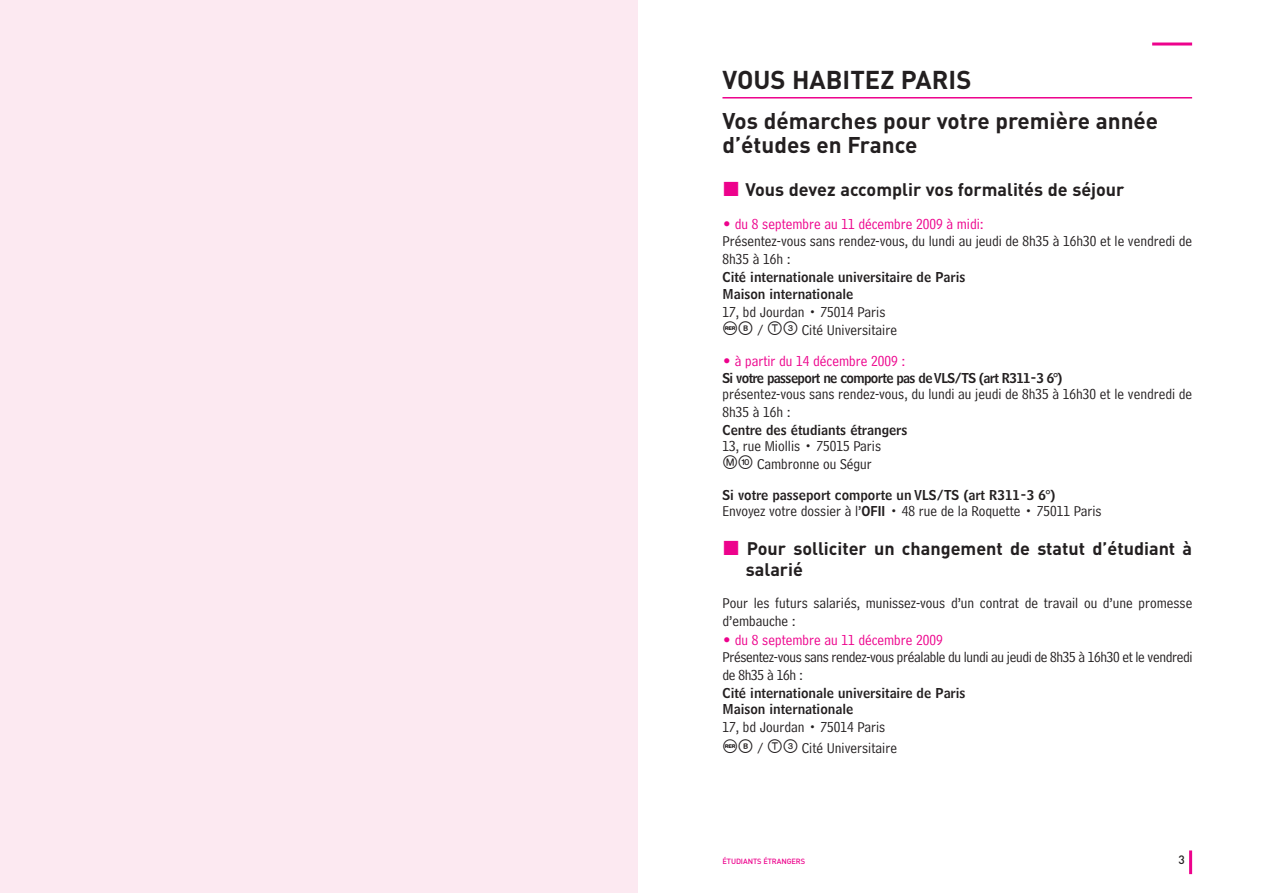
<style>
.page{position:relative;width:1276px;height:893px;background:#fff}
.page>*{position:absolute;margin:0;border:0;box-sizing:border-box;transform-origin:0 0}
.t1{font:700 25.5px "DIN";color:#231f20}
.t2{font:700 22.5px/24px "DIN";color:#231f20}
.t3{font:700 18px/21px "DIN";color:#231f20}
.t4{font:15px/18px "Bell Centennial Address";color:#231f20}
.t5{font:15px/17.4px "Bell Centennial Address";letter-spacing:-.02em;color:#231f20}
.t6{font:15px "Bell Centennial Address";color:#ed028c}
.t7{font:13.5px/16.2px "Bell Centennial Name And Number";color:#231f20}
.t8{font:13.5px "Bell Centennial Name And Number";letter-spacing:-.045em;color:#231f20}
.t9{font:500 12px "DIN";color:#231f20}
.t10{font:500 7.5px "DIN";letter-spacing:-.01em;color:#ed028c}
.s1{font-family:"Bell Centennial Name And Number";color:#ed028c}
.s2{color:#ed028c}
.s3{font-family:"RAT Pv 1 font";font-size:18px}
.s4{font-family:"Bell Centennial Name And Number"}
.s5{font-family:"Bell Centennial Name And Number";font-size:13.5px}
</style>
<div class="page">
<hr style="left:1189px;top:850px;width:3px;height:24px;background:#ed028c">
<hr style="left:1152px;top:43px;width:40px;height:3px;background:#ed028c">
<div style="left:0;top:0;width:638px;height:893px;background:#fce9f1"></div>
<hr style="left:722px;top:97px;width:470px;height:2px;background:#ed028c">
<h1 class="t1" style="left:722px;top:65px;width:250px">VOUS HABITEZ PARIS</h1>
<h2 class="t2" style="left:722px;top:109px;width:437px">Vos démarches pour votre première année d’études en France</h2>
<p class="t3" style="left:745px;top:179px;width:380px">Vous devez accomplir vos formalités de séjour</p>
<p class="t4" style="left:722px;top:217px;width:471px;line-height:17.4px"><span class="s1">•</span> <span class="s2">du 8 septembre au 11 décembre 2009 à midi:<br></span>Présentez-vous sans rendez-vous, du lundi au jeudi de 8h35 à 16h30 et le vendredi de<br>8h35 à 16h :</p>
<p class="t7" style="left:722px;top:270px;width:245px">Cité internationale universitaire de Paris<br>Maison internationale</p>
<p class="t4" style="left:722px;top:304px;width:176px">17, bd Jourdan • 75014 Paris<br><span class="s3">RB</span> / <span class="s3">T3</span> Cité Universitaire</p>
<p class="t6" style="left:722px;top:356px;width:184px"><span class="s4">•</span> à partir du 14 décembre 2009 :</p>
<p class="t8" style="left:722px;top:373px;width:341px">Si votre passeport ne comporte pas de VLS/TS (art R311-3 6°)</p>
<p class="t4" style="left:722px;top:387px;width:471px">présentez-vous sans rendez-vous, du lundi au jeudi de 8h35 à 16h30 et le vendredi de<br>8h35 à 16h :</p>
<p class="t7" style="left:722px;top:423px;width:187px">Centre des étudiants étrangers</p>
<p class="t4" style="left:722px;top:439px;width:160px">13, rue Miollis • 75015 Paris<br><span class="s3">M0</span> Cambronne ou Ségur</p>
<p class="t7" style="left:722px;top:488px;width:334px">Si votre passeport comporte un VLS/TS (art R311-3 6°)</p>
<p class="t4" style="left:722px;top:504px;width:380px">Envoyez votre dossier à l’<span class="s5">OFII</span> • 48 rue de la Roquette • 75011 Paris</p>
<p class="t3" style="left:746px;top:538px;width:448px">Pour solliciter un changement de statut d’étudiant à salarié</p>
<p class="t4" style="left:722px;top:595px;width:471px">Pour les futurs salariés, munissez-vous d’un contrat de travail ou d’une promesse d’embauche :</p>
<p class="t5" style="left:722px;top:633px;width:471px"><span class="s1">•</span> <span class="s2">du 8 septembre au 11 décembre 2009<br></span>Présentez-vous sans rendez-vous préalable du lundi au jeudi de 8h35 à 16h30 et le vendredi de 8h35 à 16h :</p>
<p class="t7" style="left:722px;top:686px;width:245px">Cité internationale universitaire de Paris<br>Maison internationale</p>
<p class="t4" style="left:722px;top:718px;width:176px;line-height:20.7px">17, bd Jourdan • 75014 Paris<br><span class="s3">RB</span> / <span class="s3">T3</span> Cité Universitaire</p>
<p class="t10" style="left:722px;top:857px;width:84px">ÉTUDIANTS ÉTRANGERS</p>
<p class="t9" style="left:1178px;top:853px;width:8px">3</p>
</div>
